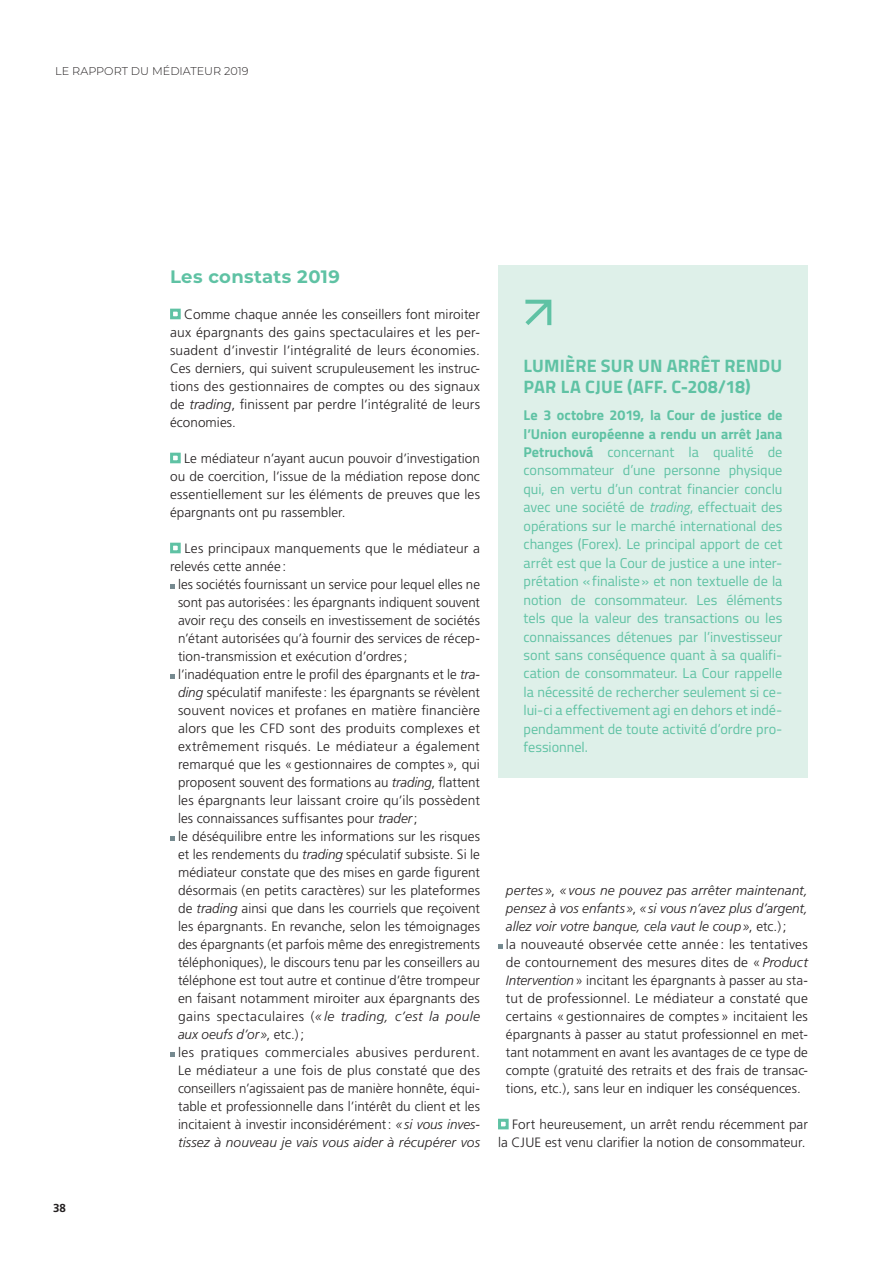
<style>
.page{position:relative;width:893px;height:1263px;background:#fff}
.page>*{position:absolute;margin:0;border:0;box-sizing:border-box;transform-origin:0 0}
.t1{font:700 18px/21px "Titillium";letter-spacing:.01em;color:#5fc2a4}
.t2{font:700 18px "Montserrat";letter-spacing:.02em;color:#5fc2a4}
.t3{font:14.25px/18.5px "Titillium";color:#5fc2a4;text-align:justify}
.t4{font:300 13.5px/18px "Frutiger";letter-spacing:.005em;color:#231f20;text-align:justify}
.t5{font:italic 300 13.5px "Frutiger";letter-spacing:.005em;color:#231f20}
.t6{font:300 13.5px "Frutiger";letter-spacing:.03em;color:#231f20}
.t7{font:700 11.55px "Frutiger";color:#231f20}
.t8{font:300 11.25px "Montserrat";color:#231f20}
.s1{font-style:italic}
.s2{font-style:normal}
.s3{font-weight:700}
</style>
<div class="page">
<hr style="left:892px;top:0;width:1px;height:1263px;background:#5fc2a4">
<div style="left:170px;top:309px;width:11px;height:10px;border:3px solid #5fc2a4"></div>
<div style="left:170px;top:453px;width:11px;height:10px;border:3px solid #5fc2a4"></div>
<div style="left:170px;top:543px;width:11px;height:10px;border:3px solid #5fc2a4"></div>
<svg style="left:170px;top:585px;width:5px;height:4px"></svg>
<svg style="left:170px;top:675px;width:5px;height:4px"></svg>
<svg style="left:170px;top:837px;width:5px;height:4px"></svg>
<svg style="left:170px;top:1053px;width:5px;height:4px"></svg>
<svg style="left:498px;top:945px;width:4px;height:4px"></svg>
<div style="left:498px;top:1119px;width:11px;height:10px;border:3px solid #5fc2a4"></div>
<div style="left:498px;top:265px;width:310px;height:513px;background:#def0e9"></div>
<svg style="left:525px;top:300px;width:26px;height:25px"></svg>
<p class="t8" style="left:55px;top:66px;width:195px">LE RAPPORT DU MÉDIATEUR 2019</p>
<p class="t7" style="left:53px;top:1203px;width:14px">38</p>
<h1 class="t2" style="left:170px;top:270px;width:171px">Les constats 2019</h1>
<p class="t4" style="left:170px;top:306px;width:311px;text-indent:14px">Comme chaque année les conseillers font miroiter aux épargnants des gains spectaculaires et les per&shy;suadent d’investir l’intégralité de leurs économies.<br>Ces derniers, qui suivent scrupuleusement les instruc&shy;tions des gestionnaires de comptes ou des signaux de <span class="s1">trading</span>, finissent par perdre l’intégralité de leurs économies.</p>
<p class="t4" style="left:170px;top:450px;width:311px;text-indent:14px">Le médiateur n’ayant aucun pouvoir d’investigation ou de coercition, l’issue de la médiation repose donc essentiellement sur les éléments de preuves que les épargnants ont pu rassembler.</p>
<p class="t4" style="left:185px;top:540px;width:297px">Les principaux manquements que le médiateur a</p>
<p class="t4" style="left:170px;top:558px;width:118px">relevés cette année :</p>
<p class="t4" style="left:178px;top:576px;width:304px">les sociétés fournissant un service pour lequel elles ne</p>
<p class="t4" style="left:178px;top:594px;width:304px">sont pas autorisées : les épargnants indiquent souvent</p>
<p class="t4" style="left:178px;top:612px;width:304px">avoir reçu des conseils en investissement de sociétés</p>
<p class="t4" style="left:178px;top:630px;width:303px">n’étant autorisées qu’à fournir des services de récep-</p>
<p class="t4" style="left:178px;top:648px;width:231px">tion-transmission et exécution d’ordres ;</p>
<p class="t4" style="left:178px;top:666px;width:303px">l’inadéquation entre le profil des épargnants et le <span class="s1">tra-</span></p>
<p class="t4" style="left:178px;top:684px;width:304px"><span class="s1">ding</span> spéculatif manifeste : les épargnants se révèlent</p>
<p class="t4" style="left:178px;top:702px;width:303px">souvent novices et profanes en matière financière</p>
<p class="t4" style="left:178px;top:720px;width:303px">alors que les CFD sont des produits complexes et</p>
<p class="t4" style="left:178px;top:738px;width:303px">extrêmement risqués. Le médiateur a également</p>
<p class="t4" style="left:178px;top:756px;width:303px">remarqué que les « gestionnaires de comptes », qui</p>
<p class="t4" style="left:178px;top:774px;width:303px">proposent souvent des formations au <span class="s1">trading</span>, flattent</p>
<p class="t4" style="left:178px;top:792px;width:303px">les épargnants leur laissant croire qu’ils possèdent</p>
<p class="t4" style="left:178px;top:810px;width:241px">les connaissances suffisantes pour <span class="s1">trader</span> ;</p>
<p class="t4" style="left:178px;top:828px;width:303px">le déséquilibre entre les informations sur les risques</p>
<p class="t4" style="left:178px;top:846px;width:303px">et les rendements du <span class="s1">trading</span> spéculatif subsiste. Si le</p>
<p class="t4" style="left:178px;top:864px;width:303px">médiateur constate que des mises en garde figurent</p>
<p class="t4" style="left:178px;top:882px;width:303px">désormais (en petits caractères) sur les plateformes</p>
<p class="t4" style="left:178px;top:900px;width:304px">de <span class="s1">trading</span> ainsi que dans les courriels que reçoivent</p>
<p class="t4" style="left:178px;top:918px;width:304px">les épargnants. En revanche, selon les témoignages</p>
<p class="t4" style="left:178px;top:936px;width:304px">des épargnants (et parfois même des enregistrements</p>
<p class="t4" style="left:178px;top:954px;width:303px">téléphoniques), le discours tenu par les conseillers au</p>
<p class="t4" style="left:178px;top:972px;width:303px">téléphone est tout autre et continue d’être trompeur</p>
<p class="t4" style="left:178px;top:990px;width:303px">en faisant notamment miroiter aux épargnants des</p>
<p class="t5" style="left:178px;top:1011px;width:303px"><span class="s2">gains spectaculaires (</span>« le trading, c’est la poule</p>
<p class="t5" style="left:178px;top:1029px;width:128px">aux oeufs d’or »<span class="s2">, etc.) ;</span></p>
<p class="t6" style="left:178px;top:1047px;width:303px">les pratiques commerciales abusives perdurent.</p>
<p class="t4" style="left:178px;top:1062px;width:304px">Le médiateur a une fois de plus constaté que des</p>
<p class="t4" style="left:178px;top:1080px;width:303px">conseillers n’agissaient pas de manière honnête, équi-</p>
<p class="t4" style="left:178px;top:1098px;width:303px">table et professionnelle dans l’intérêt du client et les</p>
<p class="t4" style="left:178px;top:1116px;width:303px">incitaient à investir inconsidérément : <span class="s1">« si vous inves-</span></p>
<p class="t5" style="left:178px;top:1137px;width:303px">tissez à nouveau je vais vous aider à récupérer vos</p>
<h1 class="t1" style="left:524px;top:357px;width:260px">LUMIÈRE SUR UN ARRÊT RENDU<br>PAR LA CJUE (AFF. C-208/18)</h1>
<p class="t3" style="left:523px;top:407px;width:260px"><span class="s3">Le 3 octobre 2019, la Cour de justice de l’Union européenne a rendu un arrêt Jana Petruchová</span> concernant la qualité de consommateur d’une personne physique qui, en vertu d’un contrat financier conclu avec une société de <span class="s1">trading</span>, effectuait des opérations sur le marché international des changes (Forex). Le principal apport de cet arrêt est que la Cour de justice a une inter&shy;prétation « finaliste » et non textuelle de la notion de consommateur. Les éléments tels que la valeur des transactions ou les connaissances détenues par l’investisseur sont sans conséquence quant à sa qualifi&shy;cation de consommateur. La Cour rappelle la nécessité de rechercher seulement si ce&shy;lui-ci a effectivement agi en dehors et indé&shy;pendamment de toute activité d’ordre pro&shy;fessionnel.</p>
<p class="t4" style="left:506px;top:882px;width:304px;text-align:left"><span class="s1">pertes »</span>, <span class="s1">« vous ne pouvez pas arrêter maintenant, pensez à vos enfants »</span>, <span class="s1">« si vous n’avez plus d’argent, allez voir votre banque, cela vaut le coup »</span>, etc.) ;<br>la nouveauté observée cette année : les tentatives de contournement des mesures dites de « <span class="s1">Product Intervention</span> » incitant les épargnants à passer au sta&shy;tut de professionnel. Le médiateur a constaté que certains « gestionnaires de comptes » incitaient les épargnants à passer au statut professionnel en met&shy;tant notamment en avant les avantages de ce type de compte (gratuité des retraits et des frais de transac&shy;tions, etc.), sans leur en indiquer les conséquences.</p>
<p class="t4" style="left:498px;top:1116px;width:311px;text-align:right">Fort heureusement, un arrêt rendu récemment par<br>la CJUE est venu clarifier la notion de consommateur.</p>
</div>
